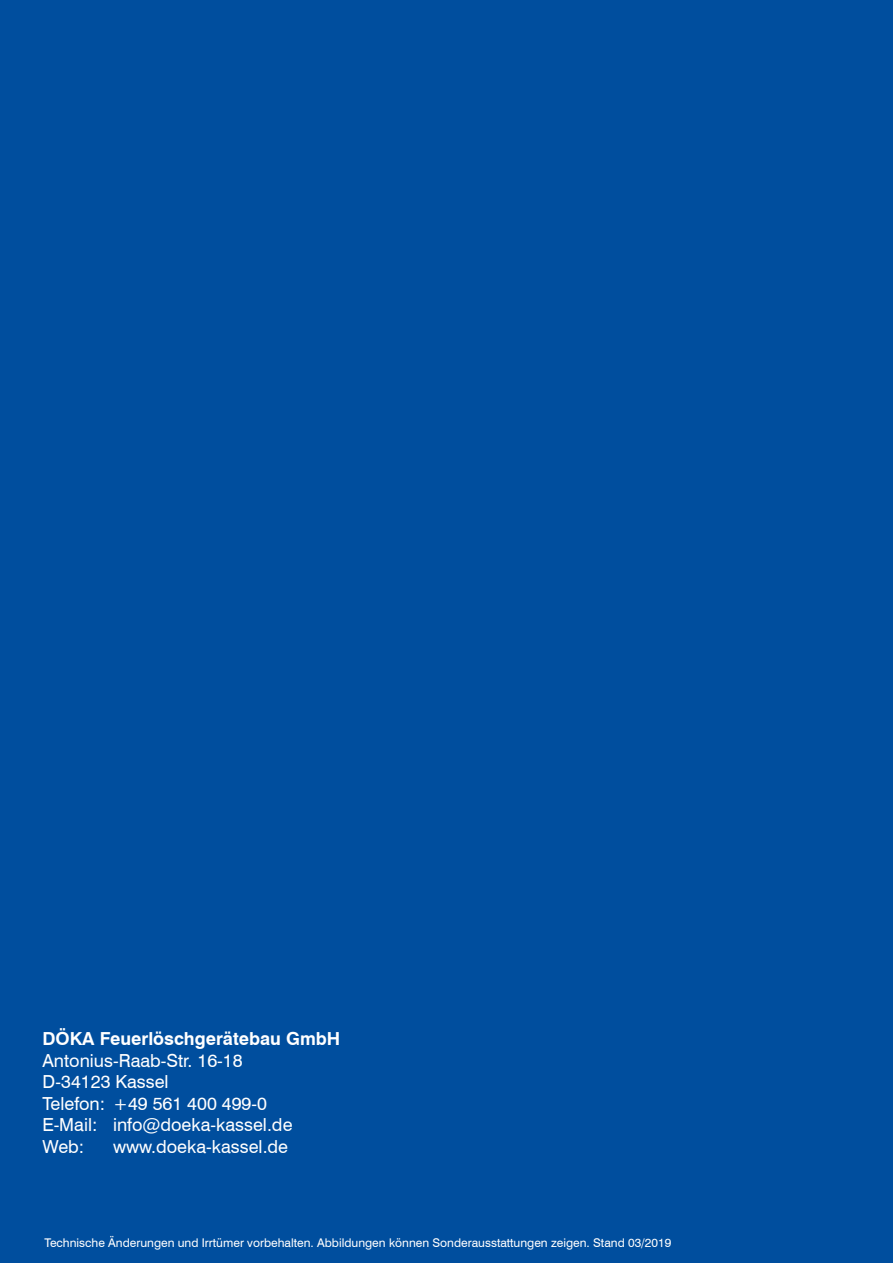
<style>
.page{position:relative;width:893px;height:1263px;background:#004e9e}
.page>*{position:absolute;margin:0;border:0;box-sizing:border-box;transform-origin:0 0}
.t1{font:18px/21.6px "Swiss 721 BT";color:#fff}
.t2{font:700 18px "Swiss 721 BT";color:#fff}
.t3{font:12px "Swiss 721 BT";color:#fff}
</style>
<div class="page">
<p class="t2" style="left:43px;top:1027px;width:299px">DÖKA Feuerlöschgerätebau GmbH</p>
<p class="t1" style="left:43px;top:1049px;width:251px">Antonius-Raab-Str. 16-18<br>D-34123 Kassel<br>Telefon: +49 561 400 499-0<br>E-Mail: info@doeka-kassel.de<br>Web:</p>
<p class="t1" style="left:113px;top:1135px;width:177px">www.doeka-kassel.de</p>
<p class="t3" style="left:45px;top:1235px;width:628px">Technische Änderungen und Irrtümer vorbehalten. Abbildungen können Sonderausstattungen zeigen. Stand 03/2019</p>
</div>
